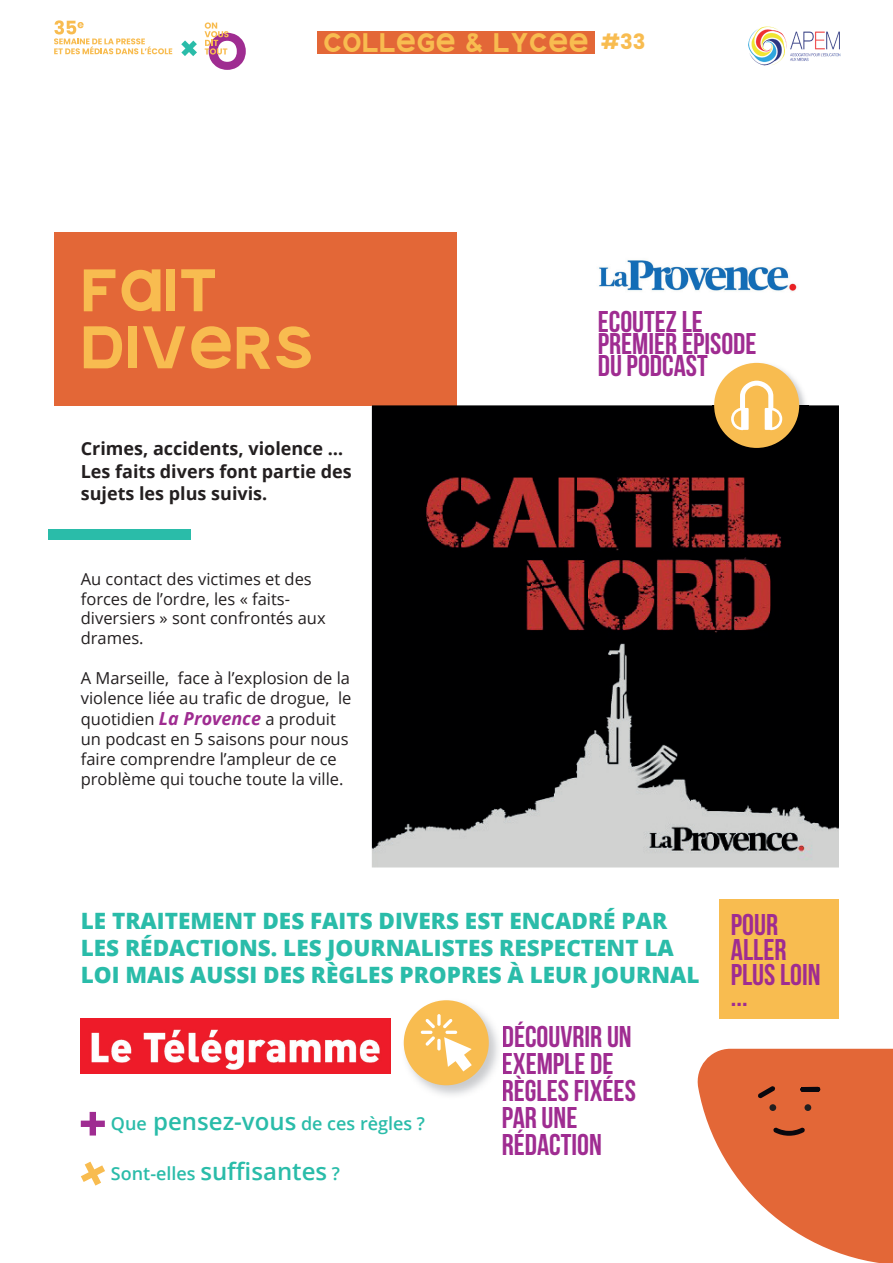
<style>
.page{position:relative;width:893px;height:1263px;background:#fff}
.page>*{position:absolute;margin:0;border:0;box-sizing:border-box;transform-origin:0 0}
.t1{font:60px/57px "Mannie";color:#f8bc50}
.t2{font:700 30px/27px "Bebas Neue";color:#9f2c91}
.t3{font:27px "Mannie";color:#f8bc50}
.t4{font:800 22.5px/27px "Open Sans";color:#2abca9}
.t5{font:700 18px/22.5px "Open Sans";color:#231f20}
.t6{font:600 18px "Open Sans";color:#2abca9}
.t7{font:16.5px/19.8px "Open Sans";color:#231f20}
.s1{font-family:"Poppins";font-weight:700;font-size:21px}
.s2{font-weight:700;font-style:italic;font-size:18px;color:#9f2c91}
.s3{font-size:24px}
</style>
<div class="page">
<img style="left:748px;top:26px;width:93px;height:40px">
<svg style="left:205px;top:22px;width:41px;height:48px"></svg>
<svg style="left:181px;top:40px;width:16px;height:16px"></svg>
<svg style="left:54px;top:20px;width:118px;height:34px"></svg>
<div style="left:318px;top:31px;width:277px;height:22px;background:#e36737"></div>
<div style="left:54px;top:232px;width:402px;height:173px;background:#e36737"></div>
<div style="left:49px;top:529px;width:142px;height:11px;background:#2abca9"></div>
<img style="left:372px;top:405px;width:467px;height:462px">
<img style="left:712px;top:362px;width:97px;height:96px">
<div style="left:714px;top:363px;width:85px;height:85px;background:#f8bc50;border-radius:50%"></div>
<svg style="left:731px;top:381px;width:51px;height:49px"></svg>
<img style="left:599px;top:260px;width:198px;height:32px">
<svg style="left:81px;top:1112px;width:24px;height:23px"></svg>
<svg style="left:81px;top:1161px;width:24px;height:24px"></svg>
<img style="left:403px;top:1000px;width:95px;height:95px">
<svg style="left:503px;top:1026px;width:1px;height:21px"></svg>
<svg style="left:503px;top:1053px;width:1px;height:47px"></svg>
<div style="left:404px;top:1000px;width:85px;height:85px;background:#f8bc50;border-radius:50%"></div>
<svg style="left:421px;top:1015px;width:51px;height:56px"></svg>
<img style="left:81px;top:1019px;width:309px;height:55px">
<svg style="left:697px;top:1049px;width:196px;height:214px"></svg>
<div style="left:769px;top:1104px;width:7px;height:7px;background:#231f20;border-radius:50%"></div>
<div style="left:804px;top:1104px;width:7px;height:7px;background:#231f20;border-radius:50%"></div>
<div style="left:720px;top:899px;width:119px;height:120px;background:#f8bc50"></div>
<h3 class="t3" style="left:323px;top:26px;width:324px">COLLEGE &amp; LYCEE <span class="s1">#33</span></h3>
<h1 class="t1" style="left:81px;top:262px;width:235px">FAIT<br>DIVERS</h1>
<h2 class="t2" style="left:598px;top:310px;width:160px;line-height:22.2px">ECOUTEZ LE<br>PREMIER EPISODE<br>DU PODCAST</h2>
<p class="t5" style="left:81px;top:437px;width:273px">Crimes, accidents, violence …<br>Les faits divers font partie des sujets les plus suivis.</p>
<p class="t7" style="left:81px;top:568px;width:246px">Au contact des victimes et des forces de l’ordre, les « faits&shy;diversiers » sont confrontés aux drames.</p>
<p class="t7" style="left:81px;top:667px;width:272px">A Marseille, face à l’explosion de la violence liée au trafic de drogue, le</p>
<p class="t7" style="left:81px;top:709px;width:269px">quotidien <span class="s2">La Provence</span> a produit un podcast en 5 saisons pour nous faire comprendre l’ampleur de ce problème qui touche toute la ville.</p>
<h3 class="t4" style="left:81px;top:906px;width:620px">LE TRAITEMENT DES FAITS DIVERS EST ENCADRÉ PAR<br>LES RÉDACTIONS. LES JOURNALISTES RESPECTENT LA<br>LOI MAIS AUSSI DES RÈGLES PROPRES À LEUR JOURNAL</h3>
<p class="t6" style="left:111px;top:1111px;width:316px">Que <span class="s3">pensez-vous</span> de ces règles ?</p>
<p class="t6" style="left:111px;top:1161px;width:231px">Sont-elles <span class="s3">suffisantes</span> ?</p>
<h2 class="t2" style="left:502px;top:1023px;width:136px">DÉCOUVRIR UN<br>EXEMPLE DE<br>RÈGLES FIXÉES<br>PAR UNE<br>RÉDACTION</h2>
<h2 class="t2" style="left:731px;top:911px;width:91px;line-height:25.2px">POUR<br>ALLER<br>PLUS LOIN</h2>
<h2 class="t2" style="left:731px;top:982px;width:18px">...</h2>
</div>
